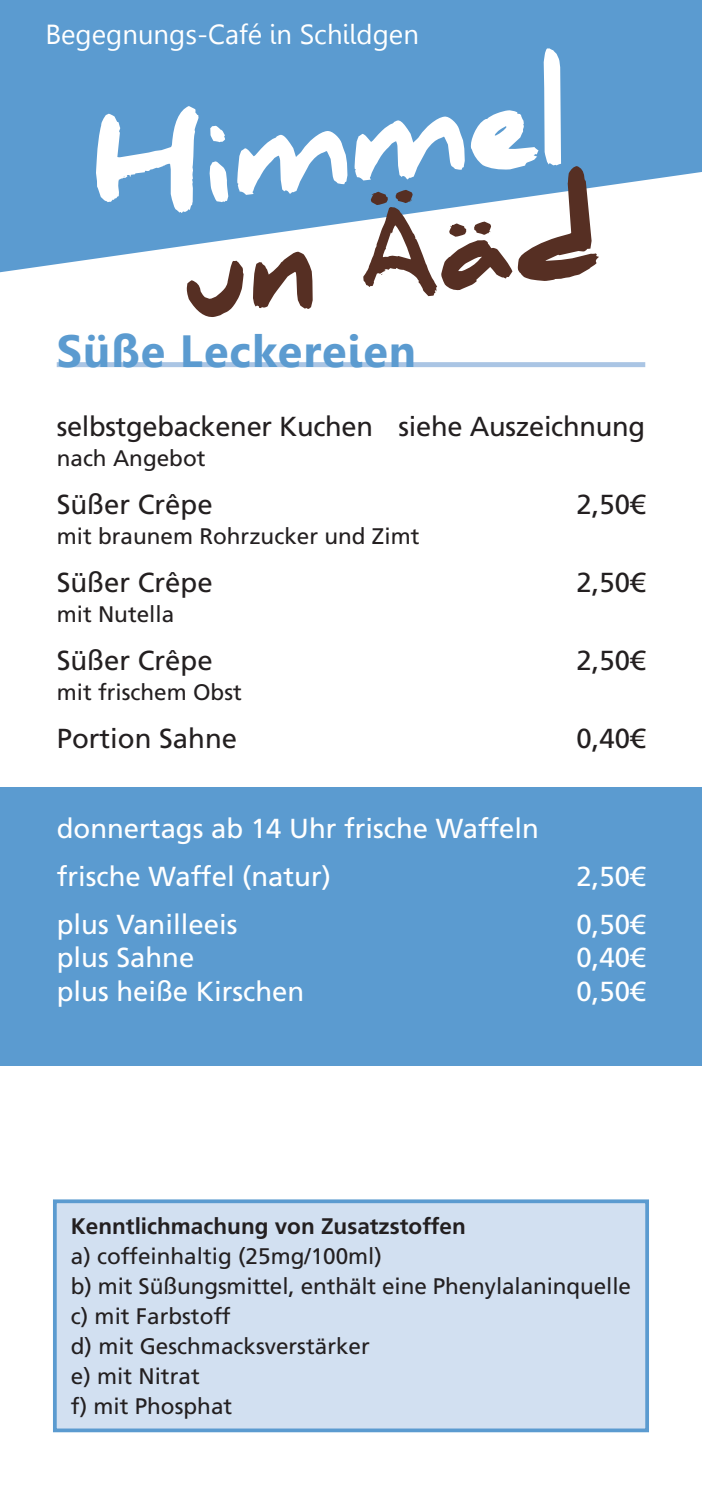
<style>
.page{position:relative;width:702px;height:1489px;background:#fff}
.page>*{position:absolute;margin:0;border:0;box-sizing:border-box;transform-origin:0 0}
.Kategorien{font:700 45px "Gisha";letter-spacing:.025em;color:#5b9bd0}
.Body{font:27.5px "Frutiger LT Std";color:#fff}
.Body-2{font:27.5px "Frutiger LT Std";color:#231f20}
.t1{font:27.5px "Gisha";color:#fff}
.Body_small{font:22.5px/30px "Frutiger LT Std";color:#231f20}
.s1{font-weight:700}
</style>
<div class="page">
<svg style="left:0;top:0;width:702px;height:273px;background:#71a8d6"></svg>
<svg style="left:96px;top:48px;width:465px;height:165px;fill:#5b9bd0"></svg>
<svg style="left:187px;top:166px;width:412px;height:151px"></svg>
<div style="left:0;top:787px;width:702px;height:278px;background:#5b9bd0"></div>
<div style="left:57px;top:362px;width:588px;height:5px;background:#aac5e4"></div>
<div style="left:53px;top:1199px;width:596px;height:234px;background:#d2e0f1"></div>
<p class="t1" style="left:45px;top:19px;width:375px">Begegnungs-Café in Schildgen</p>
<p class="Kategorien" style="left:57px;top:325px;width:361px">Süße Leckereien</p>
<p class="Body-2" style="left:57px;top:410px;width:590px">selbstgebackener Kuchen siehe Auszeichnung</p>
<p class="Body_small" style="left:57px;top:443px;width:150px">nach Angebot</p>
<p class="Body-2" style="left:57px;top:488px;width:157px">Süßer Crêpe</p>
<p class="Body-2" style="left:576px;top:488px;width:70px">2,50€</p>
<p class="Body_small" style="left:57px;top:521px;width:364px">mit braunem Rohrzucker und Zimt</p>
<p class="Body-2" style="left:57px;top:566px;width:157px">Süßer Crêpe</p>
<p class="Body-2" style="left:576px;top:566px;width:70px">2,50€</p>
<p class="Body_small" style="left:57px;top:599px;width:119px">mit Nutella</p>
<p class="Body-2" style="left:57px;top:644px;width:157px">Süßer Crêpe</p>
<p class="Body-2" style="left:576px;top:644px;width:70px">2,50€</p>
<p class="Body_small" style="left:57px;top:677px;width:187px">mit frischem Obst</p>
<p class="Body-2" style="left:57px;top:722px;width:182px">Portion Sahne</p>
<p class="Body-2" style="left:576px;top:722px;width:70px">0,40€</p>
<p class="Body" style="left:57px;top:812px;width:483px">donnertags ab 14 Uhr frische Waffeln</p>
<p class="Body" style="left:57px;top:860px;width:276px">frische Waffel (natur)</p>
<p class="Body" style="left:576px;top:860px;width:70px">2,50€</p>
<p class="Body" style="left:57px;top:907px;width:182px">plus Vanilleeis</p>
<p class="Body" style="left:576px;top:907px;width:70px">0,50€</p>
<p class="Body" style="left:57px;top:941px;width:139px">plus Sahne</p>
<p class="Body" style="left:576px;top:941px;width:70px">0,40€</p>
<p class="Body" style="left:57px;top:975px;width:249px">plus heiße Kirschen</p>
<p class="Body" style="left:576px;top:975px;width:70px">0,50€</p>
<p class="Body_small" style="left:71px;top:1211px;width:561px"><span class="s1">Kenntlichmachung von Zusatzstoffen<br></span>a) coffeinhaltig (25mg/100ml)<br>b) mit Süßungsmittel, enthält eine Phenylalaninquelle c) mit Farbstoff</p>
<p class="Body_small" style="left:71px;top:1331px;width:300px">d) mit Geschmacksverstärker e) mit Nitrat</p>
<p class="Body_small" style="left:71px;top:1391px;width:163px">f) mit Phosphat</p>
</div>
